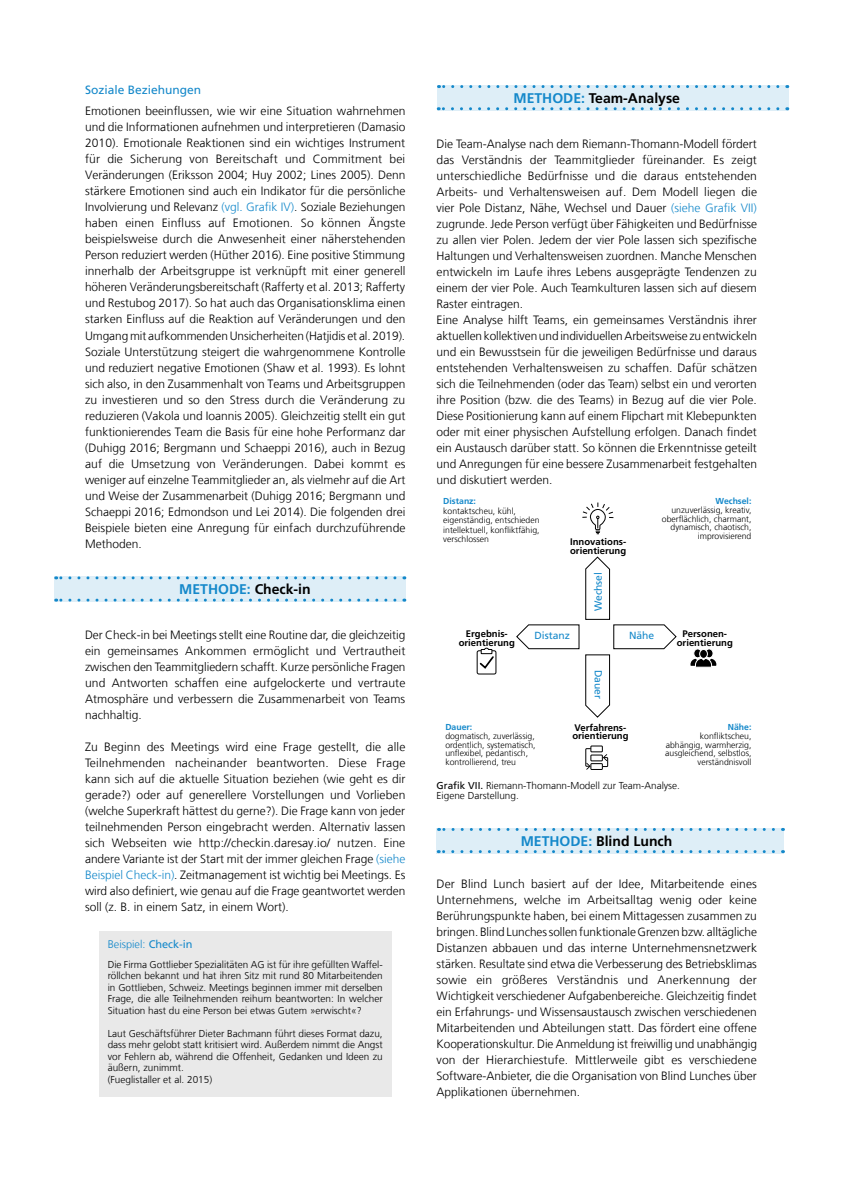
<style>
.page{position:relative;width:842px;height:1191px;background:#fff}
.page>*{position:absolute;margin:0;border:0;box-sizing:border-box;transform-origin:0 0}
.t1{font:700 14px "Frutiger LT Com";color:#000}
.t2{font:700 14px "Frutiger LT Com";color:#1488ca}
.Fließtext_Blocksatz{font:300 12px/16px "Frutiger LT Com";color:#000;text-align:justify}
.Zwischentitel_blau_r{font:12px "Frutiger LT Com";color:#1488ca}
.t3{font:300 11px "Frutiger LT Com";color:#1488ca}
.t4{font:10.3px "Frutiger LT Com";color:#1488ca}
.BeispielTEXT{font:300 10px/11.5px "Frutiger LT Com";color:#000;text-align:justify}
.t5{font:700 9.5px/8.4px "Frutiger LT Com";color:#000}
.t6{font:700 9.5px "Frutiger LT Com";color:#1488ca;scale:.72 1}
.t7{font:300 8.7px/8.7px "Frutiger LT Com";color:#000}
.t8{font:300 6.9px/6.9px "Frutiger LT Com";color:#000}
.s1{color:#1488ca}
.s2{color:#000}
.s3{font-weight:400}
.s4{font-weight:700;color:#1488ca}
</style>
<div class="page">
<div style="left:54px;top:576px;width:351px;height:25px;background:#deeef7"></div>
<svg style="left:56px;top:576px;width:339px;height:3px"></svg>
<svg style="left:56px;top:598px;width:339px;height:3px"></svg>
<div style="left:99px;top:931px;width:292px;height:165px;background:#e9e9e9"></div>
<div style="left:437px;top:85px;width:351px;height:26px;background:#deeef7"></div>
<svg style="left:438px;top:107px;width:340px;height:3px"></svg>
<svg style="left:438px;top:85px;width:340px;height:3px"></svg>
<div style="left:437px;top:828px;width:347px;height:25px;background:#deeef7"></div>
<svg style="left:438px;top:850px;width:335px;height:3px"></svg>
<svg style="left:438px;top:828px;width:335px;height:3px"></svg>
<svg style="left:516px;top:556px;width:161px;height:162px"></svg>
<svg style="left:582px;top:502px;width:32px;height:33px"></svg>
<div style="left:694px;top:649px;width:7px;height:9px;background:#000;border-radius:50%"></div>
<div style="left:693px;top:648px;width:9px;height:10px;border:1px solid #fff;border-radius:50%"></div>
<div style="left:705px;top:649px;width:8px;height:9px;background:#000;border-radius:50%"></div>
<div style="left:705px;top:648px;width:8px;height:10px;border:1px solid #fff;border-radius:50%"></div>
<div style="left:700px;top:649px;width:7px;height:9px;background:#000;border-radius:50%"></div>
<div style="left:699px;top:649px;width:9px;height:9px;border:1px solid #fff;border-radius:50%"></div>
<svg style="left:690px;top:655px;width:27px;height:13px"></svg>
<div style="left:590px;top:745px;width:13px;height:7px;border:1px solid #000"></div>
<div style="left:590px;top:754px;width:13px;height:7px;border:1px solid #000"></div>
<div style="left:590px;top:763px;width:13px;height:7px;border:1px solid #000"></div>
<svg style="left:585px;top:748px;width:7px;height:22px"></svg>
<svg style="left:602px;top:754px;width:6px;height:13px"></svg>
<div style="left:477px;top:650px;width:19px;height:24px;border:1px solid #000;border-radius:2px"></div>
<svg style="left:478px;top:647px;width:17px;height:23px"></svg>
<p class="Zwischentitel_blau_r" style="left:85px;top:83px;width:118px">Soziale Beziehungen</p>
<p class="Fließtext_Blocksatz" style="left:85px;top:103px;width:322px">Emotionen beeinflussen, wie wir eine Situation wahrnehmen und die Informationen aufnehmen und interpretieren (Damasio 2010). Emotionale Reaktionen sind ein wichtiges Instrument für die Sicherung von Bereitschaft und Commitment bei Veränderungen (Eriksson 2004; Huy 2002; Lines 2005). Denn stärkere Emotionen sind auch ein Indikator für die persönliche Involvierung und Relevanz <span class="s1">(vgl. Grafik IV)</span>. Soziale Beziehungen haben einen Einfluss auf Emotionen. So können Ängste beispielsweise durch die Anwesenheit einer näherstehenden Person reduziert werden (Hüther 2016). Eine positive Stimmung innerhalb der Arbeitsgruppe ist verknüpft mit einer generell höheren Veränderungsbereitschaft (Rafferty et al. 2013; Rafferty und Restubog 2017). So hat auch das Organisationsklima einen starken Einfluss auf die Reaktion auf Veränderungen und den Umgang mit aufkommenden Unsicherheiten (Hatjidis et al. 2019).<br>Soziale Unterstützung steigert die wahrgenommene Kontrolle und reduziert negative Emotionen (Shaw et al. 1993). Es lohnt sich also, in den Zusammenhalt von Teams und Arbeitsgruppen zu investieren und so den Stress durch die Veränderung zu reduzieren (Vakola und Ioannis 2005). Gleichzeitig stellt ein gut funktionierendes Team die Basis für eine hohe Performanz dar (Duhigg 2016; Bergmann und Schaeppi 2016), auch in Bezug auf die Umsetzung von Veränderungen. Dabei kommt es weniger auf einzelne Teammitglieder an, als vielmehr auf die Art und Weise der Zusammenarbeit (Duhigg 2016; Bergmann und Schaeppi 2016; Edmondson und Lei 2014). Die folgenden drei Beispiele bieten eine Anregung für einfach durchzuführende Methoden.</p>
<p class="t2" style="left:179px;top:581px;width:133px">METHODE: <span class="s2">Check-in</span></p>
<p class="Fließtext_Blocksatz" style="left:85px;top:626px;width:322px">Der Check-in bei Meetings stellt eine Routine dar, die gleichzeitig ein gemeinsames Ankommen ermöglicht und Vertrautheit zwischen den Teammitgliedern schafft. Kurze persönliche Fragen und Antworten schaffen eine aufgelockerte und vertraute Atmosphäre und verbessern die Zusammenarbeit von Teams nachhaltig.</p>
<p class="Fließtext_Blocksatz" style="left:85px;top:738px;width:322px">Zu Beginn des Meetings wird eine Frage gestellt, die alle Teilnehmenden nacheinander beantworten. Diese Frage kann sich auf die aktuelle Situation beziehen (wie geht es dir gerade?) oder auf generellere Vorstellungen und Vorlieben (welche Superkraft hättest du gerne?). Die Frage kann von jeder teilnehmenden Person eingebracht werden. Alternativ lassen sich Webseiten wie http://checkin.daresay.io/ nutzen. Eine andere Variante ist der Start mit der immer gleichen Frage <span class="s1">(siehe Beispiel Check-in)</span>. Zeitmanagement ist wichtig bei Meetings. Es wird also definiert, wie genau auf die Frage geantwortet werden soll (z. B. in einem Satz, in einem Wort).</p>
<p class="t3" style="left:108px;top:938px;width:86px">Beispiel: <span class="s3">Check-in</span></p>
<p class="BeispielTEXT" style="left:108px;top:958px;width:277px">Die Firma Gottlieber Spezialitäten AG ist für ihre gefüllten Waffel&shy;röllchen bekannt und hat ihren Sitz mit rund 80 Mitarbeitenden in Gottlieben, Schweiz. Meetings beginnen immer mit derselben Frage, die alle Teilnehmenden reihum beantworten: In welcher Situation hast du eine Person bei etwas Gutem »erwischt«?</p>
<p class="BeispielTEXT" style="left:108px;top:1027px;width:276px">Laut Geschäftsführer Dieter Bachmann führt dieses Format dazu, dass mehr gelobt statt kritisiert wird. Außerdem nimmt die Angst vor Fehlern ab, während die Offenheit, Gedanken und Ideen zu äußern, zunimmt.</p>
<p class="BeispielTEXT" style="left:108px;top:1073px;width:106px">(Fueglistaller et al. 2015)</p>
<p class="t1" style="left:513px;top:90px;width:168px"><span class="s1">METHODE:</span> Team-Analyse</p>
<p class="Fließtext_Blocksatz" style="left:437px;top:136px;width:322px">Die Team-Analyse nach dem Riemann-Thomann-Modell fördert das Verständnis der Teammitglieder füreinander. Es zeigt unterschiedliche Bedürfnisse und die daraus entstehenden Arbeits- und Verhaltensweisen auf. Dem Modell liegen die vier Pole Distanz, Nähe, Wechsel und Dauer <span class="s1">(siehe Grafik VII) </span>zugrunde. Jede Person verfügt über Fähigkeiten und Bedürfnisse zu allen vier Polen. Jedem der vier Pole lassen sich spezifische Haltungen und Verhaltensweisen zuordnen. Manche Menschen entwickeln im Laufe ihres Lebens ausgeprägte Tendenzen zu einem der vier Pole. Auch Teamkulturen lassen sich auf diesem Raster eintragen.</p>
<p class="Fließtext_Blocksatz" style="left:437px;top:312px;width:322px">Eine Analyse hilft Teams, ein gemeinsames Verständnis ihrer aktuellen kollektiven und individuellen Arbeitsweise zu entwickeln und ein Bewusstsein für die jeweiligen Bedürfnisse und daraus entstehenden Verhaltensweisen zu schaffen. Dafür schätzen sich die Teilnehmenden (oder das Team) selbst ein und verorten ihre Position (bzw. die des Teams) in Bezug auf die vier Pole.<br>Diese Positionierung kann auf einem Flipchart mit Klebepunkten oder mit einer physischen Aufstellung erfolgen. Danach findet ein Austausch darüber statt. So können die Erkenntnisse geteilt und Anregungen für eine bessere Zusammenarbeit festgehalten und diskutiert werden.</p>
<p class="t7" style="left:443px;top:497px;width:98px;line-height:9.5px"><span class="s4">Distanz:<br></span>kontaktscheu, kühl, eigenständig, entschieden intellektuell, konfliktfähig, verschlossen</p>
<p class="t5" style="left:570px;top:538px;width:58px">Innovations&shy;orientierung</p>
<p class="t4" style="left:592px;top:611px;width:41px;rotate:-90deg">Wechsel</p>
<p class="t7" style="left:662px;top:497px;width:91px;text-align:right"><span class="s4">Wechsel: </span>unzuverlässig, kreativ, oberflächlich, charmant, dynamisch, chaotisch, improvisierend</p>
<p class="t5" style="left:459px;top:630px;width:58px;text-align:center">Ergebnis&shy;orientierung</p>
<p class="t5" style="left:677px;top:629px;width:58px;text-align:center">Personen&shy;orientierung</p>
<p class="t4" style="left:534px;top:629px;width:37px">Distanz</p>
<p class="t4" style="left:629px;top:629px;width:27px">Nähe</p>
<p class="t4" style="left:605px;top:670px;width:31px;rotate:90deg">Dauer</p>
<p class="t5" style="left:572px;top:723px;width:58px">Verfahrens&shy;orientierung</p>
<p class="t7" style="left:445px;top:723px;width:92px"><span class="s4">Dauer:<br></span>dogmatisch, zuverlässig, ordentlich, systematisch, unflexibel, pedantisch, kontrollierend, treu</p>
<p class="t7" style="left:665px;top:723px;width:88px;text-align:right"><span class="s4">Nähe:<br></span>konfliktscheu, abhängig, warmherzig, ausgleichend, selbstlos, verständnisvoll</p>
<p class="BeispielTEXT" style="left:437px;top:779px;width:245px"><span class="s3">Grafik VII.</span> Riemann-Thomann-Modell zur Team-Analyse.</p>
<p class="BeispielTEXT" style="left:437px;top:789px;width:84px">Eigene Darstellung.</p>
<p class="t1" style="left:521px;top:832px;width:153px"><span class="s1">METHODE:</span> Blind Lunch</p>
<p class="t8" style="left:446px;top:782px;width:210px"><span class="s3">Abbildung 59:</span> Riemann-Thomann-Modell zur Team-Diagnose. Eigene<br>Darstellung.</p>
<p class="t6" style="left:534px;top:842px;width:9px">1.</p>
<p class="Fließtext_Blocksatz" style="left:437px;top:876px;width:322px">Der Blind Lunch basiert auf der Idee, Mitarbeitende eines Unternehmens, welche im Arbeitsalltag wenig oder keine Berührungspunkte haben, bei einem Mittagessen zusammen zu bringen. Blind Lunches sollen funktionale Grenzen bzw. alltägliche Distanzen abbauen und das interne Unternehmensnetzwerk stärken. Resultate sind etwa die Verbesserung des Betriebsklimas sowie ein größeres Verständnis und Anerkennung der Wichtigkeit verschiedener Aufgabenbereiche. Gleichzeitig findet ein Erfahrungs- und Wissensaustausch zwischen verschiedenen Mitarbeitenden und Abteilungen statt. Das fördert eine offene Kooperationskultur. Die Anmeldung ist freiwillig und unabhängig von der Hierarchiestufe. Mittlerweile gibt es verschiedene Software-Anbieter, die die Organisation von Blind Lunches über Applikationen übernehmen.</p>
<p class="t8" style="left:461px;top:958px;width:172px"><span class="s3">Abbildung 58:</span> Objective Key Results. Eigene Darstellung.</p>
</div>
